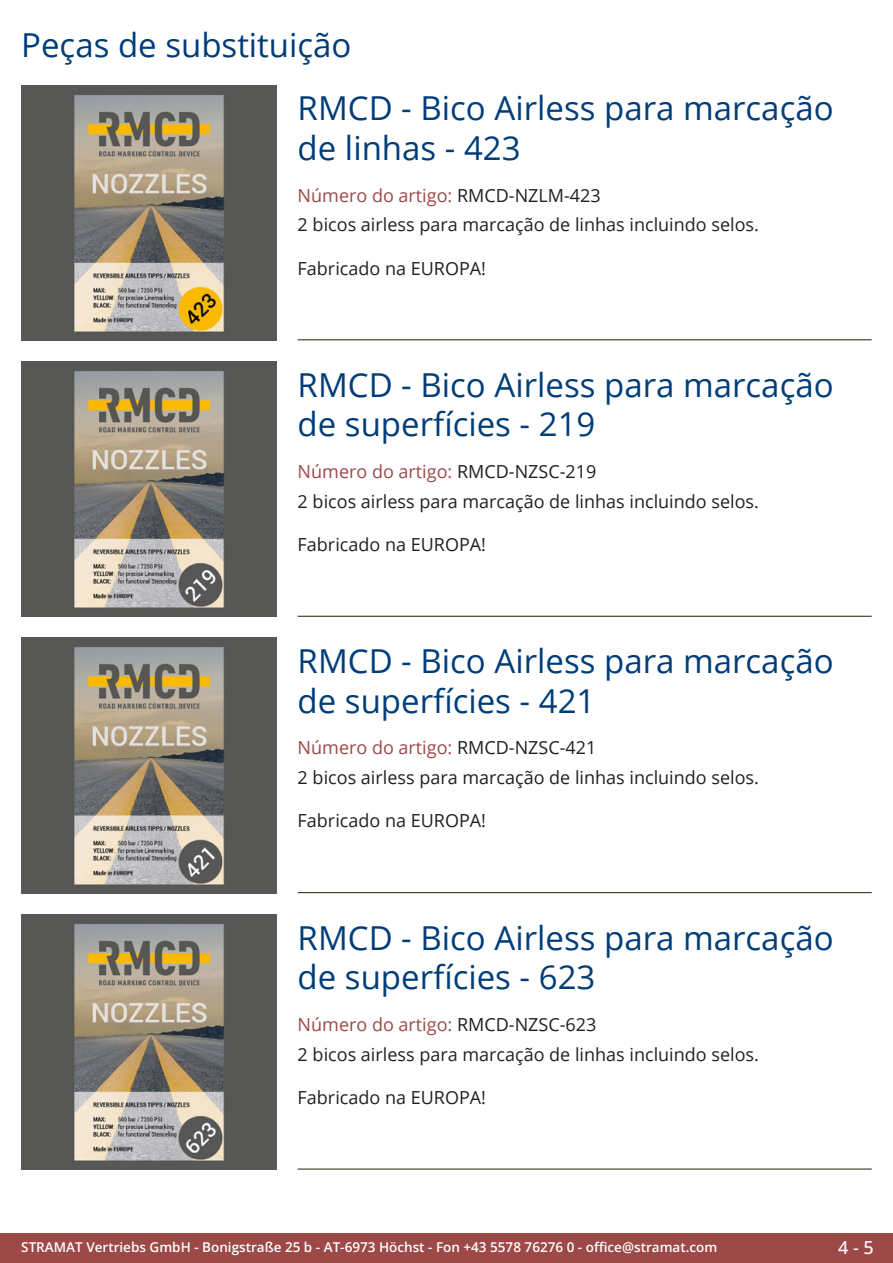
<style>
.page{position:relative;width:893px;height:1263px;background:#fff}
.page>*{position:absolute;margin:0;border:0;box-sizing:border-box;transform-origin:0 0}
.Produkttitel{font:33px/39.6px "Open Sans";color:#003d78}
.RastTitel{font:33px "Open Sans";color:#003d78}
.Beschreibung_Text{font:18px "Open Sans";color:#231f20}
.TechDaten_Überschrif{font:18px "Open Sans";color:#9c4948}
.t1{font:500 18px "Open Sans";color:#fff}
.t2{font:600 13.5px "Open Sans";color:#fff}
.s1{color:#231f20}
</style>
<div class="page">
<div style="left:0;top:1233px;width:893px;height:30px;background:#9c4948"></div>
<hr style="left:298px;top:340px;width:574px;height:1px;background:#201d08">
<hr style="left:298px;top:616px;width:574px;height:1px;background:#201d08">
<hr style="left:298px;top:892px;width:574px;height:1px;background:#201d08">
<hr style="left:298px;top:1169px;width:574px;height:1px;background:#201d08">
<img style="left:21px;top:85px;width:255px;height:255px">
<img style="left:21px;top:361px;width:255px;height:256px">
<img style="left:21px;top:638px;width:255px;height:255px">
<img style="left:21px;top:914px;width:255px;height:255px">
<p class="RastTitel" style="left:21px;top:22px;width:332px">Peças de substituição</p>
<p class="Produkttitel" style="left:298px;top:88px;width:537px">RMCD - Bico Airless para marcação de linhas - 423</p>
<p class="TechDaten_Überschrif" style="left:298px;top:183px;width:305px">Número do artigo: <span class="s1">RMCD-NZLM-423</span></p>
<p class="Beschreibung_Text" style="left:298px;top:212px;width:463px">2 bicos airless para marcação de linhas incluindo selos.</p>
<p class="Beschreibung_Text" style="left:298px;top:256px;width:190px">Fabricado na EUROPA!</p>
<p class="Produkttitel" style="left:298px;top:364px;width:537px">RMCD - Bico Airless para marcação de superfícies - 219</p>
<p class="TechDaten_Überschrif" style="left:298px;top:459px;width:300px">Número do artigo: <span class="s1">RMCD-NZSC-219</span></p>
<p class="Beschreibung_Text" style="left:298px;top:489px;width:463px">2 bicos airless para marcação de linhas incluindo selos.</p>
<p class="Beschreibung_Text" style="left:298px;top:532px;width:190px">Fabricado na EUROPA!</p>
<p class="Produkttitel" style="left:298px;top:640px;width:537px">RMCD - Bico Airless para marcação de superfícies - 421</p>
<p class="TechDaten_Überschrif" style="left:298px;top:735px;width:300px">Número do artigo: <span class="s1">RMCD-NZSC-421</span></p>
<p class="Beschreibung_Text" style="left:298px;top:765px;width:463px">2 bicos airless para marcação de linhas incluindo selos.</p>
<p class="Beschreibung_Text" style="left:298px;top:808px;width:190px">Fabricado na EUROPA!</p>
<p class="Produkttitel" style="left:298px;top:917px;width:537px">RMCD - Bico Airless para marcação de superfícies - 623</p>
<p class="TechDaten_Überschrif" style="left:298px;top:1012px;width:300px">Número do artigo: <span class="s1">RMCD-NZSC-623</span></p>
<p class="Beschreibung_Text" style="left:298px;top:1042px;width:463px">2 bicos airless para marcação de linhas incluindo selos.</p>
<p class="Beschreibung_Text" style="left:298px;top:1085px;width:190px">Fabricado na EUROPA!</p>
<p class="t2" style="left:21px;top:1238px;width:698px">STRAMAT Vertriebs GmbH - Bonigstraße 25 b - AT-6973 Höchst - Fon +43 5578 76276 0 - office@stramat.com</p>
<p class="t1" style="left:838px;top:1234px;width:37px">4 - 5</p>
</div>
